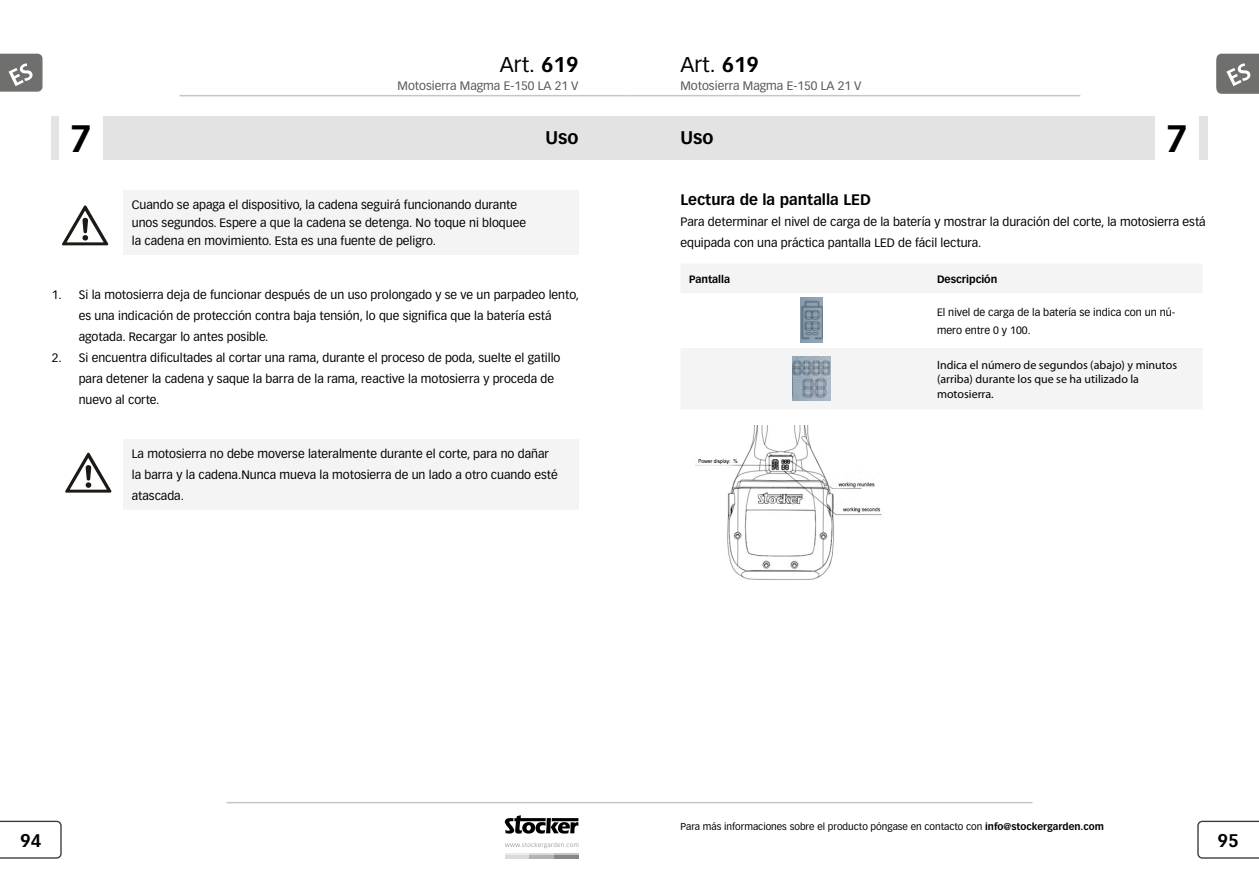
<style>
.page{position:relative;width:1259px;height:893px;background:#fff}
.page>*{position:absolute;margin:0;border:0;box-sizing:border-box;transform-origin:0 0}
.t1{font:700 37.5px "Vectora LT Std";color:#000}
.t2{font:21px "Vectora LT Std";color:#000}
.t3{font:700 18px "Vectora LT Std";color:#000}
.t4{font:700 15px "Vectora LT Std";color:#000}
.t5{font:12px/21px "Vectora LT Std";color:#000}
.t6{font:12px/14.4px "Myriad Pro";color:#000}
.t7{font:12px "Vectora LT Std";color:#565656}
.t8{font:10.5px/18px "Vectora LT Std";color:#000}
.t9{font:700 10.5px "Vectora LT Std";color:#000}
.t10{font:9.75px "Vectora LT Std";color:#000}
.s1{font-weight:700}
</style>
<div class="page">
<svg style="left:1197px;top:821px;width:62px;height:38px"></svg>
<svg style="left:0;top:821px;width:62px;height:38px"></svg>
<svg style="left:1216px;top:54px;width:43px;height:40px;background:#80807f"></svg>
<svg style="left:0;top:54px;width:43px;height:38px;background:#828281"></svg>
<hr style="left:226px;top:802px;width:403px;height:1px;background:#c5c6c6">
<hr style="left:629px;top:802px;width:403px;height:1px;background:#c5c6c6">
<svg style="left:505px;top:815px;width:73px;height:19px"></svg>
<svg style="left:505px;top:842px;width:73px;height:6px"></svg>
<hr style="left:505px;top:853px;width:24px;height:2px;background:#ececed">
<hr style="left:529px;top:853px;width:25px;height:2px;background:#dadada">
<hr style="left:554px;top:853px;width:24px;height:2px;background:#c5c6c6">
<hr style="left:505px;top:855px;width:24px;height:4px;background:#dadada">
<hr style="left:529px;top:855px;width:25px;height:4px;background:#b1b2b3">
<hr style="left:554px;top:855px;width:24px;height:4px;background:#878786">
<hr style="left:179px;top:95px;width:450px;height:1px;background:#c5c6c6">
<hr style="left:629px;top:95px;width:451px;height:1px;background:#c5c6c6">
<div style="left:51px;top:116px;width:578px;height:44px;background:#e3e3e3"></div>
<div style="left:60px;top:116px;width:43px;height:44px;background:#fff"></div>
<div style="left:123px;top:190px;width:455px;height:65px;background:#f4f4f4"></div>
<div style="left:123px;top:439px;width:455px;height:71px;background:#f4f4f4"></div>
<svg style="left:62px;top:205px;width:46px;height:40px"></svg>
<svg style="left:65px;top:453px;width:46px;height:40px"></svg>
<div style="left:629px;top:116px;width:578px;height:44px;background:#e3e3e3"></div>
<div style="left:1155px;top:116px;width:44px;height:44px;background:#fff"></div>
<div style="left:681px;top:264px;width:521px;height:145px;background:#f4f4f4"></div>
<svg style="left:681px;top:293px;width:521px;height:55px"></svg>
<img style="left:801px;top:298px;width:22px;height:44px">
<img style="left:793px;top:356px;width:38px;height:44px">
<img style="left:695px;top:426px;width:187px;height:154px">
<h2 class="t2" style="left:500px;top:53px;width:80px">Art. <span class="s1">619</span></h2>
<h2 class="t2" style="left:680px;top:52px;width:80px">Art. <span class="s1">619</span></h2>
<p class="t7" style="left:397px;top:79px;width:182px">Motosierra Magma E-150 LA 21 V</p>
<p class="t7" style="left:680px;top:79px;width:182px">Motosierra Magma E-150 LA 21 V</p>
<h1 class="t1" style="left:70px;top:116px;width:24px">7</h1>
<h3 class="t3" style="left:545px;top:126px;width:35px">Uso</h3>
<p class="t5" style="left:132px;top:196px;width:396px;line-height:18px">Cuando se apaga el dispositivo, la cadena seguirá funcionando durante unos segundos. Espere a que la cadena se detenga. No toque ni bloquee la cadena en movimiento. Esta es una fuente de peligro.</p>
<p class="t5" style="left:79px;top:284px;width:502px;text-indent:-27px">1. Si la motosierra deja de funcionar después de un uso prolongado y se ve un parpadeo lento, es una indicación de protección contra baja tensión, lo que significa que la batería está agotada. Recargar lo antes posible.</p>
<p class="t5" style="left:79px;top:347px;width:483px;text-indent:-27px">2. Si encuentra dificultades al cortar una rama, durante el proceso de poda, suelte el gatillo para detener la cadena y saque la barra de la rama, reactive la motosierra y proceda de nuevo al corte.</p>
<p class="t5" style="left:132px;top:444px;width:427px">La motosierra no debe moverse lateralmente durante el corte, para no dañar la barra y la cadena.Nunca mueva la motosierra de un lado a otro cuando esté atascada.</p>
<h3 class="t3" style="left:680px;top:126px;width:35px">Uso</h3>
<h1 class="t1" style="left:1166px;top:116px;width:24px">7</h1>
<p class="t4" style="left:680px;top:191px;width:192px">Lectura de la pantalla LED</p>
<p class="t5" style="left:680px;top:212px;width:527px">Para determinar el nivel de carga de la batería y mostrar la duración del corte, la motosierra está equipada con una práctica pantalla LED de fácil lectura.</p>
<p class="t9" style="left:689px;top:272px;width:43px">Pantalla</p>
<p class="t9" style="left:937px;top:272px;width:62px">Descripción</p>
<p class="t8" style="left:937px;top:303px;width:240px">El nivel de carga de la batería se indica con un nú&shy;mero entre 0 y 100.</p>
<p class="t6" style="left:937px;top:357px;width:242px">Indica el número de segundos (abajo) y minutos (arriba) durante los que se ha utilizado la motosierra.</p>
<p class="t10" style="left:680px;top:821px;width:425px">Para más informaciones sobre el producto póngase en contacto con <span class="s1">info@stockergarden.com</span></p>
<h3 class="t3" style="left:20px;top:829px;width:23px">94</h3>
<h3 class="t3" style="left:1217px;top:829px;width:23px">95</h3>
</div>
